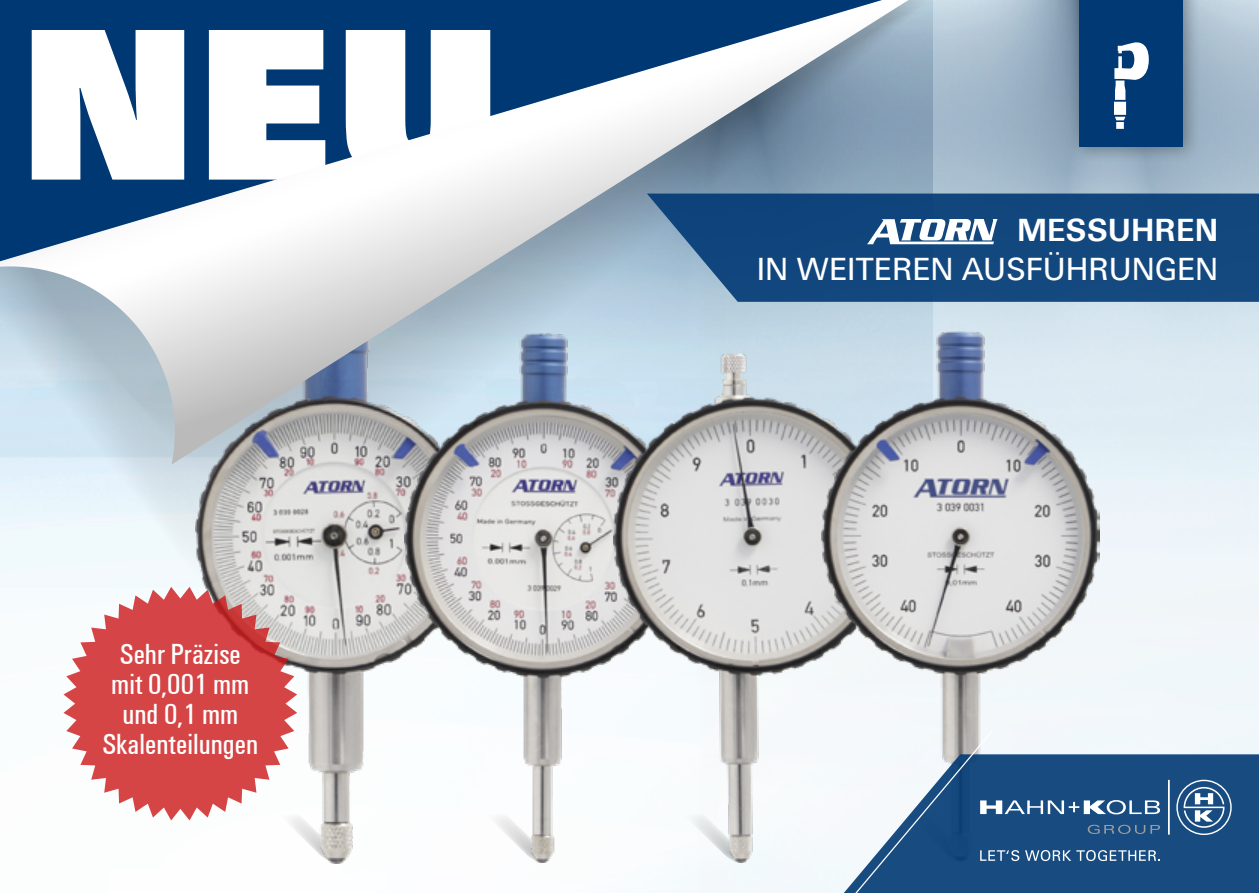
<style>
.page{position:relative;width:1259px;height:893px;background:#fff}
.page>*{position:absolute;margin:0;border:0;box-sizing:border-box;transform-origin:0 0}
.t1{font:800 224.4px "H+K Type";color:#fff}
.t2{font:33px "H+K Type";color:#fff}
.t3{font:700 33px "H+K Type";color:#fff}
.t4{font:condensed 30px/30px "H+K Type";color:#fff;text-align:center}
</style>
<div class="page">
<img style="left:0;top:0;width:1259px;height:893px">
<div style="left:1068px;top:0;width:132px;height:162px;background:#000;opacity:.3"></div>
<div style="left:1079px;top:0;width:104px;height:146px;background:#003974"></div>
<svg style="left:1114px;top:42px;width:34px;height:87px"></svg>
<div style="left:908px;top:194px;width:351px;height:108px;background:#13487e"></div>
<svg style="left:484px;top:862px;width:66px;height:1px"></svg>
<img style="left:196px;top:465px;width:278px;height:398px">
<svg style="left:63px;top:587px;width:234px;height:233px;fill:#d64546"></svg>
<img style="left:404px;top:465px;width:209px;height:397px">
<img style="left:613px;top:465px;width:209px;height:398px">
<img style="left:822px;top:332px;width:278px;height:397px">
<div style="left:1160px;top:754px;width:99px;height:139px;background:#184c81"></div>
<hr style="left:1168px;top:780px;width:1px;height:54px;background:#fff">
<svg style="left:1176px;top:780px;width:55px;height:55px;background:#5178a0"></svg>
<svg style="left:811px;top:729px;width:349px;height:164px"></svg>
<svg style="left:0;top:0;width:908px;height:465px;background:#829cb5"></svg>
<svg style="left:866px;top:219px;width:131px;height:25px"></svg>
<h1 class="t1" style="left:19px;top:-27px;width:484px">NEU</h1>
<p class="t4" style="left:102px;top:640px;width:157px">Sehr Präzise mit 0,001 mm und 0,1 mm<br>Skalenteilungen</p>
<p class="t3" style="left:1017px;top:211px;width:202px">MESSUHREN</p>
<p class="t2" style="left:757px;top:251px;width:463px">IN WEITEREN AUSFÜHRUNGEN</p>
</div>
